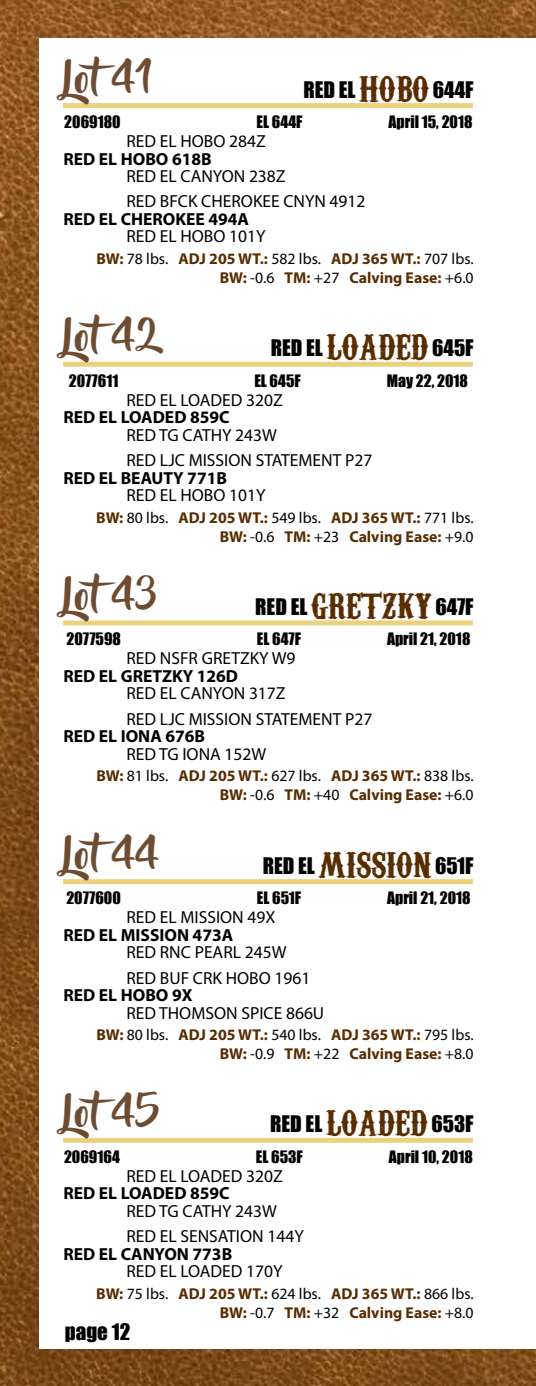
<style>
.page{position:relative;width:536px;height:1386px;background:#fff}
.page>*{position:absolute;margin:0;border:0;box-sizing:border-box;transform-origin:0 0}
.t1{font:39.38px "Beyond The Mountains";letter-spacing:-.015em;color:#6e4c32}
.t2{font:21px "Impact";color:#000}
.t3{font:17.5px "Myriad Pro";color:#000}
.t4{font:700 17.5px "Myriad Pro";color:#000}
.t5{font:700 15.75px/18.9px "Myriad Pro";color:#592c00;text-align:right}
.t6{font:15.75px "Impact";color:#000}
.s1{font-family:"Carnivalee Freakshow";font-size:35px;color:#592c00}
.s2{font-weight:400;color:#000}
</style>
<div class="page">
<img style="left:0;top:0;width:536px;height:1386px">
<div style="left:39px;top:39px;width:497px;height:1310px;background:#fff"></div>
<div style="left:63px;top:103px;width:409px;height:5px;background:#ecd17d"></div>
<div style="left:63px;top:362px;width:409px;height:5px;background:#ecd17d"></div>
<div style="left:63px;top:620px;width:409px;height:5px;background:#ecd17d"></div>
<div style="left:63px;top:879px;width:409px;height:5px;background:#ecd17d"></div>
<div style="left:63px;top:1138px;width:409px;height:5px;background:#ecd17d"></div>
<p class="t1" style="left:63px;top:56px;width:91px">Lot41</p>
<p class="t2" style="left:303px;top:73px;width:172px">RED EL <span class="s1">HOBO</span> 644F</p>
<p class="t6" style="left:64px;top:110px;width:58px">2069180</p>
<p class="t6" style="left:256px;top:110px;width:47px">EL 644F</p>
<p class="t6" style="left:388px;top:110px;width:85px">April 15, 2018</p>
<p class="t3" style="left:126px;top:130px;width:141px">RED EL HOBO 284Z</p>
<p class="t4" style="left:63px;top:147px;width:150px">RED EL HOBO 618B</p>
<p class="t3" style="left:126px;top:165px;width:161px">RED EL CANYON 238Z</p>
<p class="t3" style="left:126px;top:191px;width:240px">RED BFCK CHEROKEE CNYN 4912</p>
<p class="t4" style="left:63px;top:208px;width:187px">RED EL CHEROKEE 494A</p>
<p class="t3" style="left:126px;top:226px;width:141px">RED EL HOBO 101Y</p>
<p class="t5" style="left:96px;top:249px;width:378px">BW: <span class="s2">78 lbs.</span> ADJ 205 WT.: <span class="s2">582 lbs.</span> ADJ 365 WT.: <span class="s2">707 lbs.<br></span>BW: <span class="s2">-0.6</span> TM: <span class="s2">+27</span> Calving Ease: <span class="s2">+6.0</span></p>
<p class="t1" style="left:63px;top:315px;width:102px">Lot42</p>
<p class="t2" style="left:271px;top:332px;width:204px">RED EL <span class="s1">LOADED</span> 645F</p>
<p class="t6" style="left:69px;top:368px;width:51px">2077611</p>
<p class="t6" style="left:254px;top:368px;width:48px">EL 645F</p>
<p class="t6" style="left:386px;top:368px;width:83px">May 22, 2018</p>
<p class="t3" style="left:126px;top:389px;width:158px">RED EL LOADED 320Z</p>
<p class="t4" style="left:63px;top:406px;width:168px">RED EL LOADED 859C</p>
<p class="t3" style="left:126px;top:424px;width:152px">RED TG CATHY 243W</p>
<p class="t3" style="left:126px;top:449px;width:247px">RED LJC MISSION STATEMENT P27</p>
<p class="t4" style="left:63px;top:466px;width:165px">RED EL BEAUTY 771B</p>
<p class="t3" style="left:126px;top:484px;width:141px">RED EL HOBO 101Y</p>
<p class="t5" style="left:96px;top:508px;width:378px">BW: <span class="s2">80 lbs.</span> ADJ 205 WT.: <span class="s2">549 lbs.</span> ADJ 365 WT.: <span class="s2">771 lbs.<br></span>BW: <span class="s2">-0.6</span> TM: <span class="s2">+23</span> Calving Ease: <span class="s2">+9.0</span></p>
<p class="t1" style="left:63px;top:573px;width:96px">Lot43</p>
<p class="t2" style="left:255px;top:590px;width:220px">RED EL <span class="s1">GRETZKY</span> 647F</p>
<p class="t6" style="left:66px;top:627px;width:56px">2077598</p>
<p class="t6" style="left:257px;top:627px;width:46px">EL 647F</p>
<p class="t6" style="left:387px;top:627px;width:85px">April 21, 2018</p>
<p class="t3" style="left:126px;top:648px;width:170px">RED NSFR GRETZKY W9</p>
<p class="t4" style="left:63px;top:665px;width:176px">RED EL GRETZKY 126D</p>
<p class="t3" style="left:126px;top:683px;width:161px">RED EL CANYON 317Z</p>
<p class="t3" style="left:126px;top:708px;width:247px">RED LJC MISSION STATEMENT P27</p>
<p class="t4" style="left:63px;top:725px;width:143px">RED EL IONA 676B</p>
<p class="t3" style="left:126px;top:743px;width:141px">RED TG IONA 152W</p>
<p class="t5" style="left:96px;top:766px;width:378px">BW: <span class="s2">81 lbs.</span> ADJ 205 WT.: <span class="s2">627 lbs.</span> ADJ 365 WT.: <span class="s2">838 lbs.<br></span>BW: <span class="s2">-0.6</span> TM: <span class="s2">+40</span> Calving Ease: <span class="s2">+6.0</span></p>
<p class="t1" style="left:63px;top:832px;width:98px">Lot44</p>
<p class="t2" style="left:263px;top:849px;width:212px">RED EL <span class="s1">MISSION</span> 651F</p>
<p class="t6" style="left:66px;top:886px;width:56px">2077600</p>
<p class="t6" style="left:257px;top:886px;width:46px">EL 651F</p>
<p class="t6" style="left:387px;top:886px;width:85px">April 21, 2018</p>
<p class="t3" style="left:126px;top:906px;width:150px">RED EL MISSION 49X</p>
<p class="t4" style="left:63px;top:923px;width:171px">RED EL MISSION 473A</p>
<p class="t3" style="left:126px;top:941px;width:161px">RED RNC PEARL 245W</p>
<p class="t3" style="left:126px;top:967px;width:185px">RED BUF CRK HOBO 1961</p>
<p class="t4" style="left:63px;top:984px;width:130px">RED EL HOBO 9X</p>
<p class="t3" style="left:126px;top:1002px;width:199px">RED THOMSON SPICE 866U</p>
<p class="t5" style="left:96px;top:1025px;width:378px">BW: <span class="s2">80 lbs.</span> ADJ 205 WT.: <span class="s2">540 lbs.</span> ADJ 365 WT.: <span class="s2">795 lbs.<br></span>BW: <span class="s2">-0.9</span> TM: <span class="s2">+22</span> Calving Ease: <span class="s2">+8.0</span></p>
<p class="t1" style="left:63px;top:1091px;width:99px">Lot45</p>
<p class="t2" style="left:270px;top:1108px;width:205px">RED EL <span class="s1">LOADED</span> 653F</p>
<p class="t6" style="left:64px;top:1144px;width:57px">2069164</p>
<p class="t6" style="left:256px;top:1144px;width:48px">EL 653F</p>
<p class="t6" style="left:388px;top:1144px;width:85px">April 10, 2018</p>
<p class="t3" style="left:126px;top:1165px;width:158px">RED EL LOADED 320Z</p>
<p class="t4" style="left:63px;top:1182px;width:168px">RED EL LOADED 859C</p>
<p class="t3" style="left:126px;top:1200px;width:152px">RED TG CATHY 243W</p>
<p class="t3" style="left:126px;top:1226px;width:179px">RED EL SENSATION 144Y</p>
<p class="t4" style="left:63px;top:1242px;width:170px">RED EL CANYON 773B</p>
<p class="t3" style="left:126px;top:1261px;width:158px">RED EL LOADED 170Y</p>
<p class="t5" style="left:96px;top:1284px;width:378px">BW: <span class="s2">75 lbs.</span> ADJ 205 WT.: <span class="s2">624 lbs.</span> ADJ 365 WT.: <span class="s2">866 lbs.<br></span>BW: <span class="s2">-0.7</span> TM: <span class="s2">+32</span> Calving Ease: <span class="s2">+8.0</span></p>
<p class="t2" style="left:65px;top:1315px;width:67px">page 12</p>
</div>
